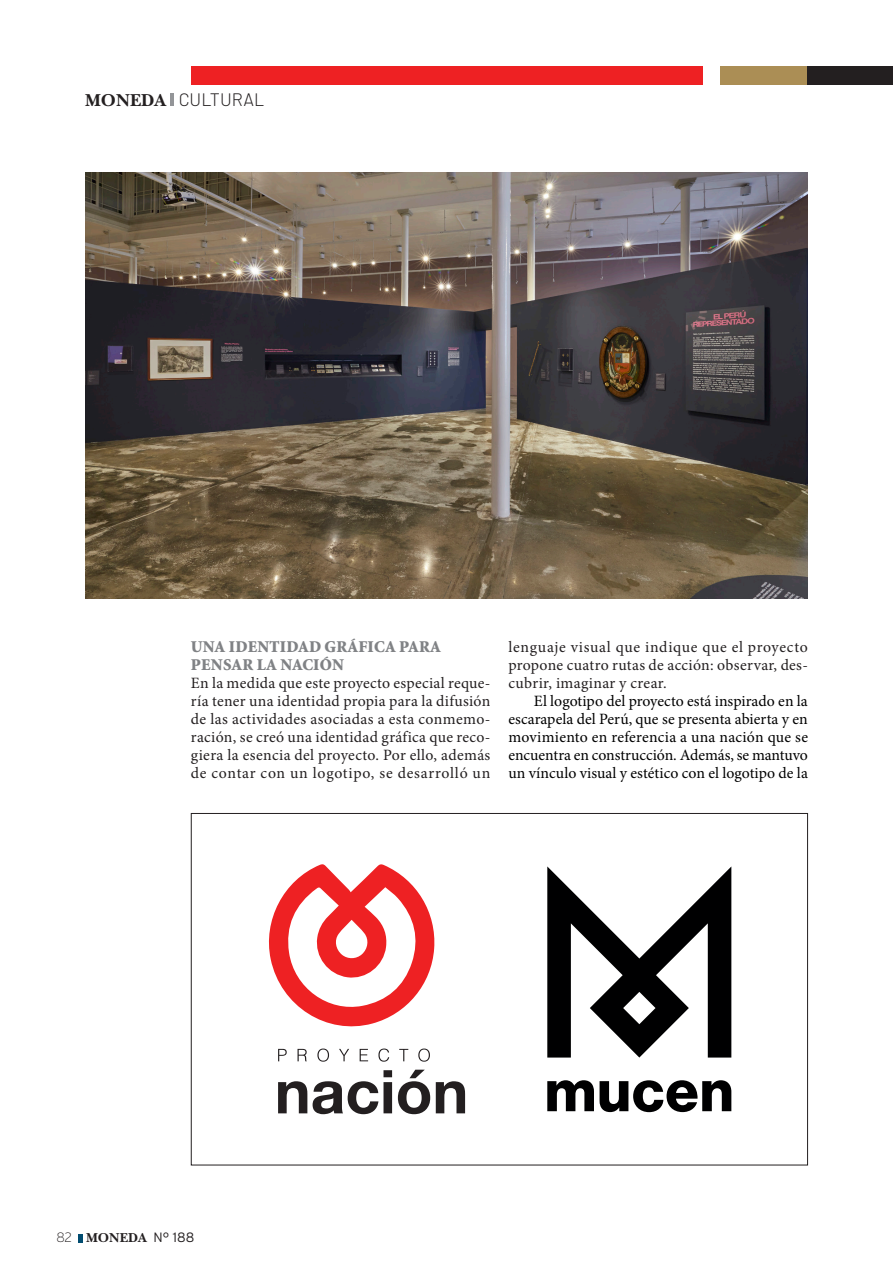
<style>
.page{position:relative;width:893px;height:1276px;background:#fff}
.page>*{position:absolute;margin:0;border:0;box-sizing:border-box;transform-origin:0 0}
.t1{font:300 18px "Barlow";color:#231f20}
.TITULOS_GRISES{font:900 16.5px/18px "Minion Std";letter-spacing:.015em;color:#808285}
.CUERPO_SIN_INDENTADO{font:15.75px/18px "Minion Pro";letter-spacing:.025em;color:#231f20;text-align:justify}
.CUERPO_INDENTADO{font:15.75px/18px "Minion Pro";letter-spacing:.005em;color:#000;text-align:justify}
.t2{font:13.5px "New Baskerville Bold SC";color:#231f20}
.s1{font-family:"New Baskerville Bold SC";font-weight:400}
.s2{font-family:"Interstate";font-weight:200}
.s3{font-family:"Interstate";font-weight:300}
</style>
<div class="page">
<svg style="left:79px;top:1234px;width:4px;height:8px"></svg>
<svg style="left:171px;top:93px;width:3px;height:13px"></svg>
<div style="left:191px;top:67px;width:511px;height:18px;background:#ee2123"></div>
<div style="left:721px;top:67px;width:87px;height:18px;background:#ab8e55"></div>
<div style="left:808px;top:67px;width:85px;height:18px;background:#231f20"></div>
<svg style="left:547px;top:866px;width:184px;height:191px"></svg>
<svg style="left:547px;top:1080px;width:47px;height:31px"></svg>
<svg style="left:600px;top:1080px;width:131px;height:32px"></svg>
<svg style="left:269px;top:864px;width:166px;height:163px"></svg>
<svg style="left:278px;top:1048px;width:152px;height:13px"></svg>
<svg style="left:278px;top:1069px;width:187px;height:45px"></svg>
<img style="left:86px;top:172px;width:722px;height:427px">
<p class="t1" style="left:85px;top:86px;width:181px"><span class="s1">MONEDA</span> CULTURAL</p>
<p class="TITULOS_GRISES" style="left:191px;top:638px;width:252px">UNA IDENTIDAD GRÁFICA PARA<br>PENSAR LA NACIÓN</p>
<p class="CUERPO_SIN_INDENTADO" style="left:191px;top:674px;width:301px">En la medida que este proyecto especial reque&shy;ría tener una identidad propia para la difusión de las actividades asociadas a esta conmemo&shy;ración, se creó una identidad gráfica que reco&shy;giera la esencia del proyecto. Por ello, además de contar con un logotipo, se desarrolló un</p>
<p class="CUERPO_SIN_INDENTADO" style="left:508px;top:637px;width:301px">lenguaje visual que indique que el proyecto propone cuatro rutas de acción: observar, des&shy;cubrir, imaginar y crear.</p>
<p class="CUERPO_INDENTADO" style="left:508px;top:691px;width:301px;text-indent:26px">El logotipo del proyecto está inspirado en la escarapela del Perú, que se presenta abierta y en movimiento en referencia a una nación que se encuentra en construcción. Además, se mantuvo un vínculo visual y estético con el logotipo de la</p>
<p class="t2" style="left:57px;top:1230px;width:139px"><span class="s2">82</span> MONEDA <span class="s3">N° 188</span></p>
</div>
